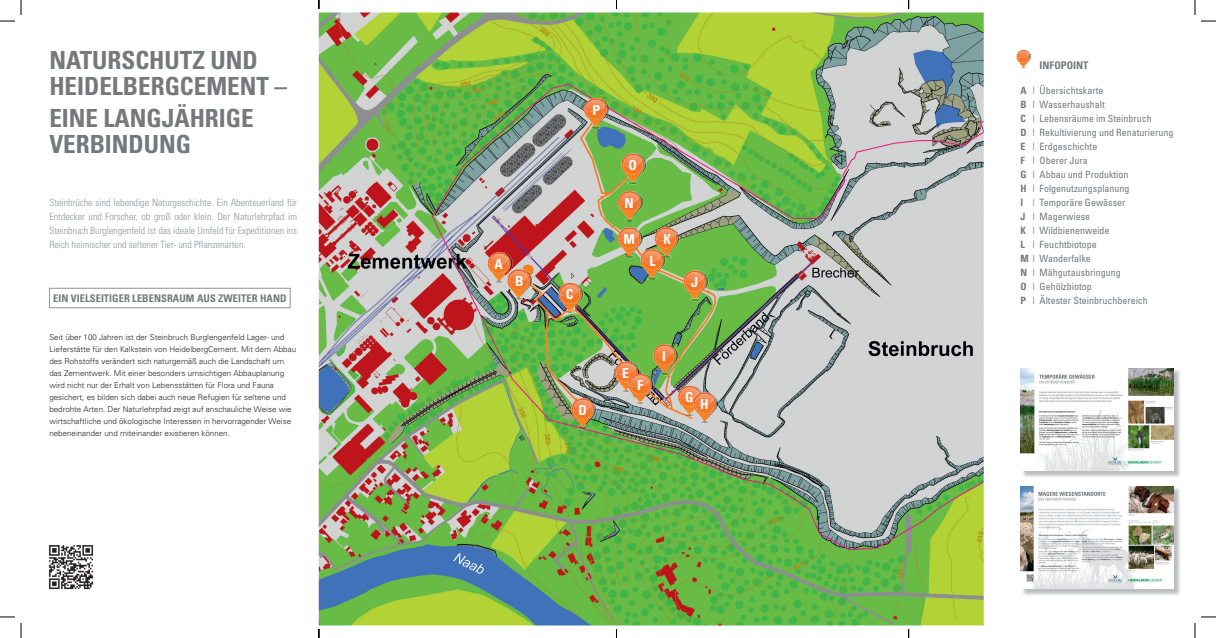
<style>
.page{position:relative;width:1216px;height:638px;background:#fff}
.page>*{position:absolute;margin:0;border:0;box-sizing:border-box;transform-origin:0 0}
.t1{font:700 condensed 25px/26px "Univers";color:#76787b}
.t2{font:700 condensed 13.8px "Univers";color:#fff}
.t3{font:700 condensed 10.5px "Univers";letter-spacing:.005em;color:#76787b}
.t4{font:condensed 10px/14px "Univers";color:#76787b}
.t5{font:300 condensed 10px/14px "Univers";color:#939598;text-align:justify}
.t6{font:300 8px/12px "Univers";color:#231f20}
.s1{font-weight:700}
</style>
<div class="page">
<img style="left:1023px;top:486px;width:157px;height:109px">
<img style="left:1020px;top:486px;width:153px;height:102px">
<img style="left:1023px;top:369px;width:157px;height:108px">
<img style="left:1020px;top:368px;width:153px;height:102px">
<img style="left:319px;top:12px;width:664px;height:613px">
<img style="left:531px;top:269px;width:1px;height:28px">
<svg style="left:487px;top:252px;width:44px;height:48px;background:#d38c69"></svg>
<img style="left:571px;top:282px;width:12px;height:29px">
<svg style="left:558px;top:283px;width:24px;height:30px"></svg>
<img style="left:595px;top:398px;width:1px;height:28px">
<svg style="left:571px;top:398px;width:24px;height:31px"></svg>
<img style="left:707px;top:270px;width:1px;height:28px">
<svg style="left:618px;top:191px;width:89px;height:110px;background:#95a958"></svg>
<img style="left:645px;top:153px;width:1px;height:28px">
<svg style="left:621px;top:153px;width:24px;height:31px"></svg>
<img style="left:607px;top:98px;width:2px;height:28px">
<svg style="left:584px;top:98px;width:23px;height:31px"></svg>
<img style="left:717px;top:392px;width:1px;height:28px">
<img style="left:614px;top:344px;width:103px;height:79px">
<svg style="left:1016px;top:50px;width:14px;height:19px"></svg>
<div style="left:49px;top:288px;width:241px;height:20px;border:1px solid #939598"></div>
<img style="left:49px;top:545px;width:45px;height:45px">
<svg style="left:1201px;top:20px;width:15px;height:2px"></svg>
<svg style="left:1201px;top:616px;width:15px;height:1px"></svg>
<svg style="left:0;top:0;width:22px;height:22px"></svg>
<svg style="left:0;top:616px;width:22px;height:21px"></svg>
<svg style="left:1194px;top:0;width:1px;height:15px"></svg>
<svg style="left:1194px;top:623px;width:1px;height:14px"></svg>
<h1 class="t1" style="left:49px;top:46px;width:239px">NATURSCHUTZ UND<br>HEIDELBERGCEMENT –</h1>
<h1 class="t1" style="left:49px;top:104px;width:206px">EINE LANGJÄHRIGE<br>VERBINDUNG</h1>
<p class="t5" style="left:49px;top:195px;width:249px">Steinbrüche sind lebendige Naturgeschichte. Ein Abenteuerland für Entdecker und Forscher, ob groß oder klein. Der Naturlehrpfad im Steinbruch Burglengenfeld ist das ideale Umfeld für Expeditionen ins Reich heimischer und seltener Tier- und Pflanzenarten.</p>
<h3 class="t3" style="left:53px;top:291px;width:235px">EIN VIELSEITIGER LEBENSRAUM AUS ZWEITER HAND</h3>
<p class="t6" style="left:49px;top:330px;width:248px">Seit über 100 Jahren ist der Steinbruch Burglengenfeld Lager- und Lieferstätte für den Kalkstein von HeidelbergCement. Mit dem Abbau des Rohstoffs verändert sich naturgemäß auch die Landschaft um das Zementwerk. Mit einer besonders umsichtigen Abbauplanung wird nicht nur der Erhalt von Lebensstätten für Flora und Fauna gesichert, es bilden sich dabei auch neue Refugien für seltene und bedrohte Arten. Der Naturlehrpfad zeigt auf anschauliche Weise wie wirtschaftliche und ökologische Interessen in hervorragender Weise nebeneinander und miteinander existieren können.</p>
<h2 class="t2" style="left:494px;top:255px;width:10px">A</h2>
<h2 class="t2" style="left:515px;top:272px;width:10px">B</h2>
<h2 class="t2" style="left:592px;top:101px;width:9px">P</h2>
<h2 class="t2" style="left:566px;top:286px;width:9px">C</h2>
<h2 class="t2" style="left:578px;top:401px;width:10px">D</h2>
<h2 class="t2" style="left:628px;top:156px;width:10px">O</h2>
<h2 class="t2" style="left:624px;top:194px;width:11px">N</h2>
<h2 class="t2" style="left:623px;top:230px;width:13px">M</h2>
<h2 class="t2" style="left:649px;top:252px;width:8px">L</h2>
<h2 class="t2" style="left:663px;top:230px;width:9px">K</h2>
<h2 class="t2" style="left:691px;top:273px;width:8px">J</h2>
<h2 class="t2" style="left:622px;top:364px;width:8px">E</h2>
<h2 class="t2" style="left:637px;top:376px;width:8px">F</h2>
<h2 class="t2" style="left:662px;top:347px;width:5px">I</h2>
<h2 class="t2" style="left:685px;top:388px;width:10px">G</h2>
<h2 class="t2" style="left:700px;top:395px;width:10px">H</h2>
<h3 class="t3" style="left:1039px;top:59px;width:50px">INFOPOINT</h3>
<p class="t4" style="left:1020px;top:83px;width:154px"><span class="s1">A</span> | Übersichtskarte<br><span class="s1">B</span> | Wasserhaushalt<br><span class="s1">C</span> | Lebensräume im Steinbruch<br><span class="s1">D</span> | Rekultivierung und Renaturierung<br><span class="s1">E</span> | Erdgeschichte<br><span class="s1">F</span> | Oberer Jura<br><span class="s1">G</span> | Abbau und Produktion<br><span class="s1">H</span> | Folgenutzungsplanung<br><span class="s1">I</span> | Temporäre Gewässer<br><span class="s1">J</span> | Magerwiese<br><span class="s1">K</span> | Wildbienenweide<br><span class="s1">L</span> | Feuchtbiotope<br><span class="s1">M</span> | Wanderfalke<br><span class="s1">N</span> | Mähgutausbringung<br><span class="s1">O</span> | Gehölzbiotop<br><span class="s1">P</span> | Ältester Steinbruchbereich</p>
</div>
